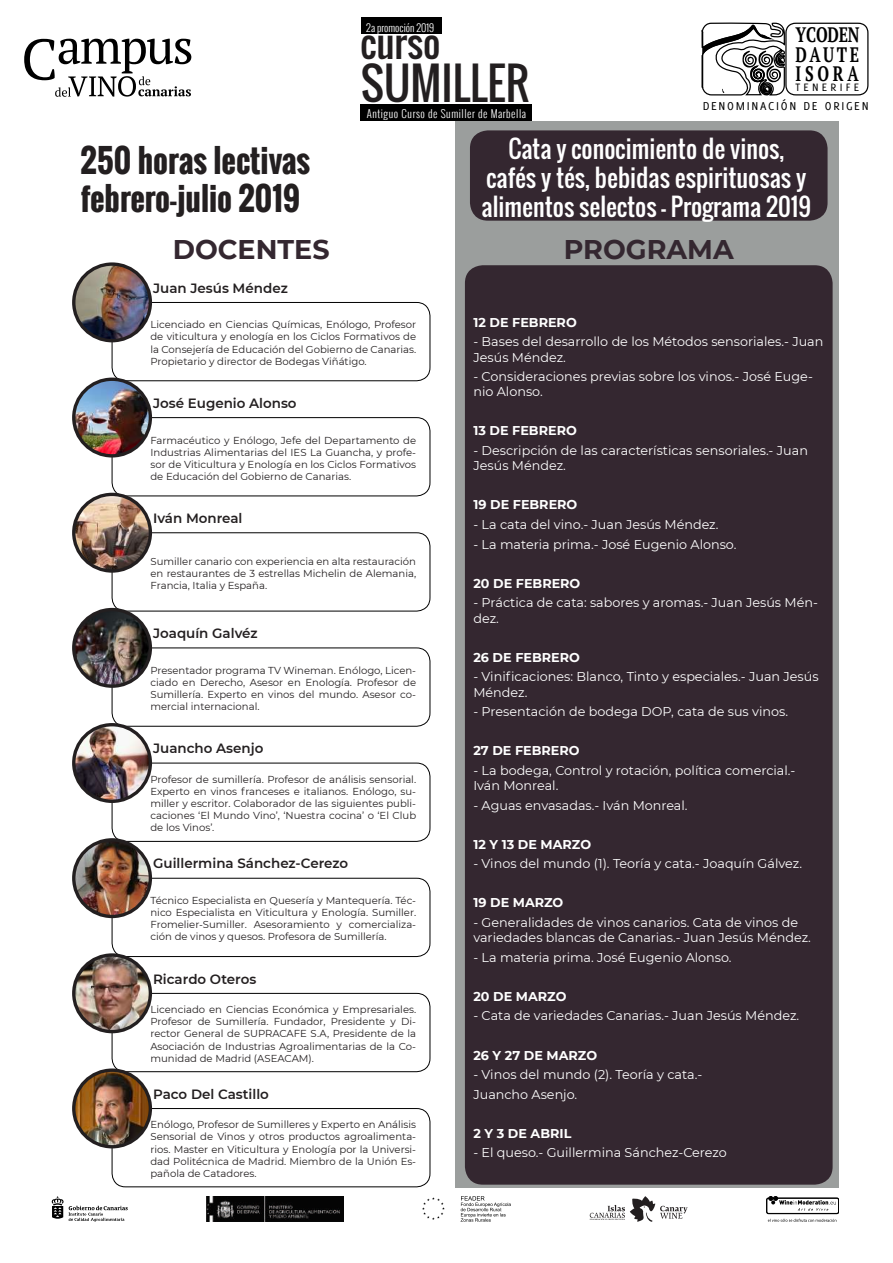
<style>
.page{position:relative;width:893px;height:1263px;background:#fff}
.page>*{position:absolute;margin:0;border:0;box-sizing:border-box;transform-origin:0 0}
.t1{font:43.2px "Oswald";color:#231f20}
.t2{font:37.35px "Oswald";color:#231f20}
.t3{font:700 31.5px/37.8px "Oswald";color:#231f20}
.t4{font:700 27px "Montserrat";color:#342730}
.t5{font:24px/28.8px "Oswald";color:#fff;text-align:center}
.t6{font:700 20.85px/19.5px "PT Serif";letter-spacing:.16em;color:#000;text-align:justify;scale:.74 1}
.t7{font:600 13.5px "Montserrat";color:#231f20}
.t8{font:12.75px/15.3px "Montserrat";color:#fff}
.t9{font:700 12.75px "Montserrat";color:#fff}
.t10{font:12.6px "Delicious";letter-spacing:.135em;color:#000}
.t11{font:11.7px "Delicious";letter-spacing:.275em;color:#000}
.t12{font:300 10.65px "Oswald";letter-spacing:.05em;color:#fff}
.t13{font:300 10.35px "Oswald";color:#fff}
.t14{font:10.05px/12.1px "Montserrat";color:#231f20;text-align:justify}
</style>
<div class="page">
<div style="left:361px;top:17px;width:81px;height:16px;background:#000"></div>
<div style="left:361px;top:105px;width:171px;height:16px;background:#000"></div>
<svg style="left:24px;top:39px;width:167px;height:58px"></svg>
<svg style="left:702px;top:23px;width:167px;height:73px"></svg>
<svg style="left:590px;top:1196px;width:97px;height:26px"></svg>
<svg style="left:52px;top:1196px;width:76px;height:26px"></svg>
<img style="left:207px;top:1196px;width:136px;height:26px">
<svg style="left:422px;top:1197px;width:23px;height:23px"></svg>
<svg style="left:461px;top:1196px;width:50px;height:26px"></svg>
<svg style="left:766px;top:1196px;width:73px;height:26px"></svg>
<div style="left:455px;top:121px;width:384px;height:1066px;background:#9b9e9d"></div>
<div style="left:112px;top:302px;width:318px;height:79px;border:1px solid #000;border-radius:13px"></div>
<img style="left:74px;top:264px;width:76px;height:77px;border-radius:38px">
<div style="left:72px;top:262px;width:80px;height:80px;border:3px solid #231f20;border-radius:50%"></div>
<div style="left:112px;top:417px;width:318px;height:79px;border:1px solid #000;border-radius:13px"></div>
<img style="left:74px;top:379px;width:76px;height:77px;border-radius:38px">
<div style="left:72px;top:378px;width:80px;height:79px;border:3px solid #231f20;border-radius:50%"></div>
<div style="left:112px;top:532px;width:318px;height:79px;border:1px solid #000;border-radius:13px"></div>
<img style="left:74px;top:494px;width:76px;height:77px;border-radius:38px">
<div style="left:72px;top:493px;width:80px;height:80px;border:3px solid #231f20;border-radius:50%"></div>
<div style="left:112px;top:648px;width:318px;height:78px;border:1px solid #000;border-radius:13px"></div>
<img style="left:74px;top:609px;width:76px;height:77px;border-radius:38px">
<div style="left:72px;top:608px;width:80px;height:80px;border:3px solid #231f20;border-radius:50%"></div>
<div style="left:112px;top:763px;width:318px;height:79px;border:1px solid #000;border-radius:13px"></div>
<img style="left:74px;top:725px;width:76px;height:76px;border-radius:38px">
<div style="left:72px;top:723px;width:80px;height:80px;border:3px solid #231f20;border-radius:50%"></div>
<div style="left:112px;top:878px;width:318px;height:79px;border:1px solid #000;border-radius:13px"></div>
<img style="left:74px;top:840px;width:76px;height:76px;border-radius:38px">
<div style="left:72px;top:838px;width:80px;height:80px;border:3px solid #231f20;border-radius:50%"></div>
<div style="left:112px;top:993px;width:318px;height:79px;border:1px solid #000;border-radius:13px"></div>
<img style="left:74px;top:955px;width:76px;height:76px;border-radius:38px">
<div style="left:72px;top:953px;width:80px;height:80px;border:3px solid #231f20;border-radius:50%"></div>
<div style="left:112px;top:1108px;width:318px;height:79px;border:1px solid #000;border-radius:13px"></div>
<img style="left:74px;top:1070px;width:76px;height:77px;border-radius:38px">
<div style="left:72px;top:1068px;width:80px;height:80px;border:3px solid #231f20;border-radius:50%"></div>
<div style="left:465px;top:265px;width:368px;height:920px;background:#342730;border-radius:18px"></div>
<div style="left:470px;top:130px;width:357px;height:91px;background:#342730;border-radius:18px"></div>
<h3 class="t3" style="left:80px;top:142px;width:231px">250 horas lectivas febrero-julio 2019</h3>
<p class="t13" style="left:366px;top:20px;width:70px">2a promoción 2019</p>
<h2 class="t2" style="left:361px;top:15px;width:81px">curso</h2>
<h1 class="t1" style="left:361px;top:51px;width:170px">SUMILLER</h1>
<p class="t12" style="left:367px;top:105px;width:161px">Antiguo Curso de Sumiller de Marbella</p>
<h3 class="t6" style="left:795px;top:25px;width:88px">YCODEN DAUTE ISORA</h3>
<p class="t11" style="left:796px;top:81px;width:65px">TENERIFE</p>
<p class="t10" style="left:703px;top:99px;width:167px">DENOMINACIÓN DE ORIGEN</p>
<h3 class="t5" style="left:482px;top:134px;width:331px">Cata y conocimiento de vinos, cafés y tés, bebidas espirituosas y alimentos selectos - Programa 2019</h3>
<h3 class="t4" style="left:173px;top:230px;width:158px">DOCENTES</h3>
<h3 class="t4" style="left:564px;top:230px;width:171px">PROGRAMA</h3>
<h3 class="t7" style="left:153px;top:278px;width:136px">Juan Jesús Méndez</h3>
<p class="t14" style="left:150px;top:318px;width:267px">Licenciado en Ciencias Químicas, Enólogo, Profesor de viticultura y enología en los Ciclos Formativos de la Consejería de Educación del Gobierno de Canarias.<br>Propietario y director de Bodegas Viñátigo.</p>
<h3 class="t7" style="left:153px;top:393px;width:145px">José Eugenio Alonso</h3>
<p class="t14" style="left:150px;top:433px;width:267px">Farmacéutico y Enólogo, Jefe del Departamento de Industrias Alimentarias del IES La Guancha, y profe&shy;sor de Viticultura y Enología en los Ciclos Formativos de Educación del Gobierno de Canarias.</p>
<h3 class="t7" style="left:153px;top:509px;width:91px">Iván Monreal</h3>
<p class="t14" style="left:150px;top:555px;width:267px">Sumiller canario con experiencia en alta restauración en restaurantes de 3 estrellas Michelin de Alemania, Francia, Italia y España.</p>
<h3 class="t7" style="left:153px;top:624px;width:106px">Joaquín Galvéz</h3>
<p class="t14" style="left:150px;top:664px;width:267px">Presentador programa TV Wineman. Enólogo, Licen&shy;ciado en Derecho, Asesor en Enología. Profesor de Sumillería. Experto en vinos del mundo. Asesor co&shy;mercial internacional.</p>
<h3 class="t7" style="left:153px;top:739px;width:112px">Juancho Asenjo</h3>
<p class="t14" style="left:150px;top:773px;width:267px">Profesor de sumillería. Profesor de análisis sensorial.<br>Experto en vinos franceses e italianos. Enólogo, su&shy;miller y escritor. Colaborador de las siguientes publi&shy;caciones ‘El Mundo Vino’, ‘Nuestra cocina’ o ‘El Club de los Vinos’.</p>
<h3 class="t7" style="left:153px;top:854px;width:197px">Guillermina Sánchez-Cerezo</h3>
<p class="t14" style="left:150px;top:894px;width:267px">Técnico Especialista en Quesería y Mantequería. Téc&shy;nico Especialista en Viticultura y Enología. Sumiller.<br>Fromelier-Sumiller. Asesoramiento y comercializa&shy;ción de vinos y quesos. Profesora de Sumillería.</p>
<h3 class="t7" style="left:153px;top:969px;width:105px">Ricardo Oteros</h3>
<p class="t14" style="left:150px;top:1003px;width:267px">Licenciado en Ciencias Económica y Empresariales.<br>Profesor de Sumillería. Fundador, Presidente y Di&shy;rector General de SUPRACAFE S.A, Presidente de la Asociación de Industrias Agroalimentarias de la Co&shy;munidad de Madrid (ASEACAM).</p>
<h3 class="t7" style="left:153px;top:1084px;width:117px">Paco Del Castillo</h3>
<p class="t14" style="left:150px;top:1118px;width:267px">Enólogo, Profesor de Sumilleres y Experto en Análisis Sensorial de Vinos y otros productos agroalimenta&shy;rios. Master en Viticultura y Enología por la Universi&shy;dad Politécnica de Madrid. Miembro de la Unión Es&shy;pañola de Catadores.</p>
<p class="t9" style="left:473px;top:313px;width:105px">12 DE FEBRERO</p>
<p class="t8" style="left:473px;top:334px;width:352px">- Bases del desarrollo de los Métodos sensoriales.- Juan<br>Jesús Méndez.</p>
<p class="t8" style="left:473px;top:368px;width:341px">- Consideraciones previas sobre los vinos.- José Euge&shy;nio Alonso.</p>
<p class="t9" style="left:473px;top:422px;width:105px">13 DE FEBRERO</p>
<p class="t8" style="left:473px;top:442px;width:336px">- Descripción de las características sensoriales.- Juan<br>Jesús Méndez.</p>
<p class="t9" style="left:473px;top:496px;width:105px">19 DE FEBRERO</p>
<p class="t8" style="left:473px;top:516px;width:247px">- La cata del vino.- Juan Jesús Méndez.</p>
<p class="t8" style="left:473px;top:536px;width:265px">- La materia prima.- José Eugenio Alonso.</p>
<p class="t9" style="left:473px;top:574px;width:108px">20 DE FEBRERO</p>
<p class="t8" style="left:473px;top:595px;width:346px">- Práctica de cata: sabores y aromas.- Juan Jesús Mén&shy;dez.</p>
<p class="t9" style="left:473px;top:648px;width:108px">26 DE FEBRERO</p>
<p class="t8" style="left:473px;top:668px;width:347px">- Vinificaciones: Blanco, Tinto y especiales.- Juan Jesús<br>Méndez.</p>
<p class="t8" style="left:473px;top:703px;width:316px">- Presentación de bodega DOP, cata de sus vinos.</p>
<p class="t9" style="left:473px;top:741px;width:108px">27 DE FEBRERO</p>
<p class="t8" style="left:473px;top:762px;width:323px">- La bodega, Control y rotación, política comercial.-<br>Iván Monreal.</p>
<p class="t8" style="left:473px;top:797px;width:216px">- Aguas envasadas.- Iván Monreal.</p>
<p class="t9" style="left:473px;top:835px;width:119px">12 Y 13 DE MARZO</p>
<p class="t8" style="left:473px;top:855px;width:330px">- Vinos del mundo (1). Teoría y cata.- Joaquín Gálvez.</p>
<p class="t9" style="left:473px;top:894px;width:91px">19 DE MARZO</p>
<p class="t8" style="left:473px;top:914px;width:339px">- Generalidades de vinos canarios. Cata de vinos de variedades blancas de Canarias.- Juan Jesús Méndez.</p>
<p class="t8" style="left:473px;top:949px;width:260px">- La materia prima. José Eugenio Alonso.</p>
<p class="t9" style="left:473px;top:987px;width:94px">20 DE MARZO</p>
<p class="t8" style="left:473px;top:1008px;width:327px">- Cata de variedades Canarias.- Juan Jesús Méndez.</p>
<p class="t9" style="left:473px;top:1046px;width:125px">26 Y 27 DE MARZO</p>
<p class="t8" style="left:473px;top:1064px;width:230px;line-height:19.5px">- Vinos del mundo (2). Teoría y cata.-<br>Juancho Asenjo.</p>
<p class="t9" style="left:473px;top:1124px;width:99px">2 Y 3 DE ABRIL</p>
<p class="t8" style="left:473px;top:1145px;width:255px">- El queso.- Guillermina Sánchez-Cerezo</p>
</div>
